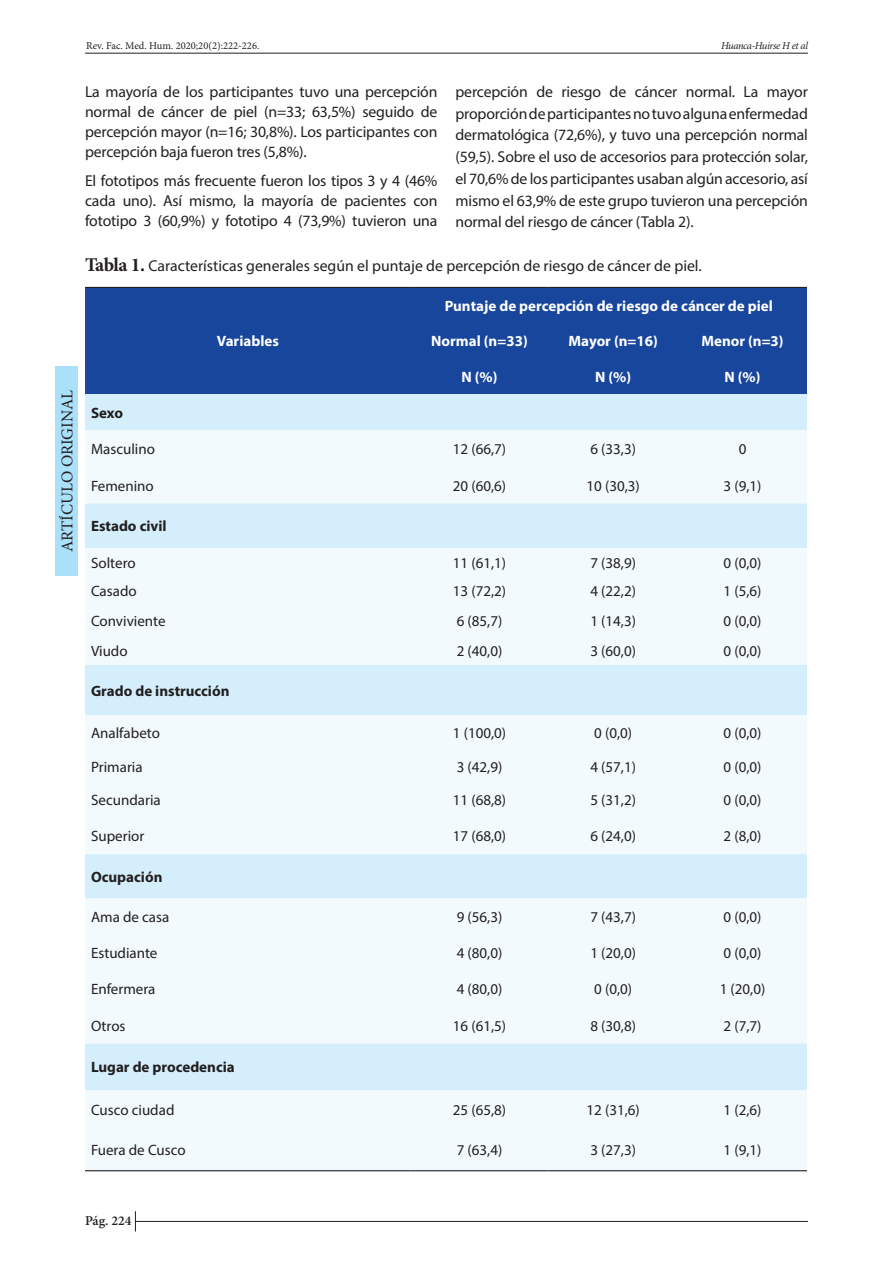
<style>
.page{position:relative;width:893px;height:1263px;background:#fff}
.page>*{position:absolute;margin:0;border:0;box-sizing:border-box;transform-origin:0 0}
.t1{font:16.5px "Minion Pro";letter-spacing:-.005em;color:#231f20}
.PARRAFO_OK{font:15.75px/21.8px "Myriad Pro";letter-spacing:-.01em;color:#231f20;text-align:justify}
.t2{font:15px "Myriad Pro";color:#231f20}
.t3{font:700 15px "Myriad Pro";color:#fff}
.t4{font:700 15px "Myriad Pro";color:#231f20}
.t5{font:600 13.5px "Minion Pro";color:#231f20}
.t6{font:10.5px "Minion Pro";color:#231f20}
.t7{font:italic 10.5px "Minion Pro";letter-spacing:-.04em;color:#231f20}
.s1{font-family:"Minion Pro";font-weight:700;font-size:19.5px}
</style>
<div class="page">
<div style="left:55px;top:366px;width:23px;height:209px;background:#aae0f9"></div>
<hr style="left:85px;top:53px;width:723px;height:1px;background:#231f20">
<svg style="left:135px;top:1211px;width:1px;height:20px"></svg>
<hr style="left:135px;top:1221px;width:673px;height:1px;background:#231f20">
<div style="left:85px;top:288px;width:722px;height:106px;background:#18469d"></div>
<div style="left:85px;top:394px;width:722px;height:36px;background:#d4effb"></div>
<svg style="left:85px;top:430px;width:722px;height:740px;fill:#f2fafd"></svg>
<hr style="left:85px;top:287px;width:326px;height:1px;background:#231f20">
<hr style="left:411px;top:287px;width:137px;height:1px;background:#231f20">
<hr style="left:548px;top:287px;width:130px;height:1px;background:#231f20">
<hr style="left:678px;top:287px;width:129px;height:1px;background:#231f20">
<hr style="left:85px;top:1170px;width:326px;height:1px;background:#231f20">
<hr style="left:411px;top:1170px;width:137px;height:1px;background:#231f20">
<hr style="left:548px;top:1170px;width:130px;height:1px;background:#231f20">
<hr style="left:678px;top:1170px;width:129px;height:1px;background:#231f20">
<p class="t6" style="left:86px;top:38px;width:175px">Rev. Fac. Med. Hum. 2020;20(2):222-226.</p>
<p class="t7" style="left:721px;top:38px;width:88px">Huanca-Huirse H et al</p>
<p class="t1" style="left:56px;top:552px;width:163px;rotate:-90deg">ARTÍCULO ORIGINAL</p>
<p class="PARRAFO_OK" style="left:85px;top:81px;width:354px;line-height:20.1px">La mayoría de los participantes tuvo una percepción normal de cáncer de piel (n=33; 63,5%) seguido de percepción mayor (n=16; 30,8%). Los participantes con percepción baja fueron tres (5,8%).</p>
<p class="PARRAFO_OK" style="left:85px;top:170px;width:354px;line-height:20.2px">El fototipos más frecuente fueron los tipos 3 y 4 (46% cada uno). Así mismo, la mayoría de pacientes con fototipo 3 (60,9%) y fototipo 4 (73,9%) tuvieron una</p>
<p class="PARRAFO_OK" style="left:455px;top:80px;width:354px">percepción de riesgo de cáncer normal. La mayor proporción de participantes no tuvo alguna enfermedad dermatológica (72,6%), y tuvo una percepción normal (59,5). Sobre el uso de accesorios para protección solar, el 70,6% de los participantes usaban algún accesorio, así mismo el 63,9% de este grupo tuvieron una percepción normal del riesgo de cáncer (Tabla 2).</p>
<p class="PARRAFO_OK" style="left:85px;top:255px;width:618px"><span class="s1">Tabla 1.</span> Características generales según el puntaje de percepción de riesgo de cáncer de piel.</p>
<p class="t3" style="left:445px;top:296px;width:330px">Puntaje de percepción de riesgo de cáncer de piel</p>
<p class="t3" style="left:217px;top:331px;width:64px">Variables</p>
<p class="t3" style="left:431px;top:331px;width:98px">Normal (n=33)</p>
<p class="t3" style="left:569px;top:331px;width:91px">Mayor (n=16)</p>
<p class="t3" style="left:701px;top:331px;width:84px">Menor (n=3)</p>
<p class="t3" style="left:461px;top:367px;width:38px">N (%)</p>
<p class="t3" style="left:595px;top:367px;width:38px">N (%)</p>
<p class="t3" style="left:724px;top:367px;width:38px">N (%)</p>
<p class="t4" style="left:91px;top:403px;width:34px">Sexo</p>
<p class="t2" style="left:91px;top:440px;width:65px">Masculino</p>
<p class="t2" style="left:453px;top:440px;width:55px">12 (66,7)</p>
<p class="t2" style="left:590px;top:440px;width:47px">6 (33,3)</p>
<p class="t2" style="left:739px;top:440px;width:9px">0</p>
<p class="t2" style="left:91px;top:476px;width:64px">Femenino</p>
<p class="t2" style="left:453px;top:476px;width:55px">20 (60,6)</p>
<p class="t2" style="left:587px;top:476px;width:55px">10 (30,3)</p>
<p class="t2" style="left:724px;top:476px;width:39px">3 (9,1)</p>
<p class="t4" style="left:91px;top:516px;width:77px">Estado civil</p>
<p class="t2" style="left:91px;top:553px;width:46px">Soltero</p>
<p class="t2" style="left:453px;top:553px;width:55px">11 (61,1)</p>
<p class="t2" style="left:590px;top:553px;width:47px">7 (38,9)</p>
<p class="t2" style="left:724px;top:553px;width:39px">0 (0,0)</p>
<p class="t2" style="left:91px;top:582px;width:47px">Casado</p>
<p class="t2" style="left:453px;top:582px;width:55px">13 (72,2)</p>
<p class="t2" style="left:590px;top:582px;width:47px">4 (22,2)</p>
<p class="t2" style="left:724px;top:582px;width:39px">1 (5,6)</p>
<p class="t2" style="left:91px;top:612px;width:76px">Conviviente</p>
<p class="t2" style="left:457px;top:612px;width:47px">6 (85,7)</p>
<p class="t2" style="left:590px;top:612px;width:47px">1 (14,3)</p>
<p class="t2" style="left:724px;top:612px;width:39px">0 (0,0)</p>
<p class="t2" style="left:91px;top:641px;width:38px">Viudo</p>
<p class="t2" style="left:457px;top:641px;width:47px">2 (40,0)</p>
<p class="t2" style="left:590px;top:641px;width:47px">3 (60,0)</p>
<p class="t2" style="left:724px;top:641px;width:39px">0 (0,0)</p>
<p class="t4" style="left:91px;top:681px;width:140px">Grado de instrucción</p>
<p class="t2" style="left:91px;top:724px;width:70px">Analfabeto</p>
<p class="t2" style="left:453px;top:724px;width:55px">1 (100,0)</p>
<p class="t2" style="left:594px;top:724px;width:39px">0 (0,0)</p>
<p class="t2" style="left:724px;top:724px;width:39px">0 (0,0)</p>
<p class="t2" style="left:91px;top:757px;width:53px">Primaria</p>
<p class="t2" style="left:457px;top:757px;width:47px">3 (42,9)</p>
<p class="t2" style="left:590px;top:757px;width:47px">4 (57,1)</p>
<p class="t2" style="left:724px;top:757px;width:39px">0 (0,0)</p>
<p class="t2" style="left:91px;top:791px;width:71px">Secundaria</p>
<p class="t2" style="left:453px;top:791px;width:55px">11 (68,8)</p>
<p class="t2" style="left:590px;top:791px;width:47px">5 (31,2)</p>
<p class="t2" style="left:724px;top:791px;width:39px">0 (0,0)</p>
<p class="t2" style="left:91px;top:827px;width:55px">Superior</p>
<p class="t2" style="left:453px;top:827px;width:55px">17 (68,0)</p>
<p class="t2" style="left:590px;top:827px;width:47px">6 (24,0)</p>
<p class="t2" style="left:724px;top:827px;width:39px">2 (8,0)</p>
<p class="t4" style="left:91px;top:867px;width:73px">Ocupación</p>
<p class="t2" style="left:91px;top:908px;width:80px">Ama de casa</p>
<p class="t2" style="left:457px;top:908px;width:47px">9 (56,3)</p>
<p class="t2" style="left:590px;top:908px;width:47px">7 (43,7)</p>
<p class="t2" style="left:724px;top:908px;width:39px">0 (0,0)</p>
<p class="t2" style="left:91px;top:943px;width:68px">Estudiante</p>
<p class="t2" style="left:457px;top:943px;width:47px">4 (80,0)</p>
<p class="t2" style="left:590px;top:943px;width:47px">1 (20,0)</p>
<p class="t2" style="left:724px;top:943px;width:39px">0 (0,0)</p>
<p class="t2" style="left:91px;top:980px;width:66px">Enfermera</p>
<p class="t2" style="left:457px;top:980px;width:47px">4 (80,0)</p>
<p class="t2" style="left:594px;top:980px;width:39px">0 (0,0)</p>
<p class="t2" style="left:720px;top:980px;width:47px">1 (20,0)</p>
<p class="t2" style="left:91px;top:1016px;width:36px">Otros</p>
<p class="t2" style="left:453px;top:1016px;width:55px">16 (61,5)</p>
<p class="t2" style="left:590px;top:1016px;width:47px">8 (30,8)</p>
<p class="t2" style="left:724px;top:1016px;width:39px">2 (7,7)</p>
<p class="t4" style="left:91px;top:1057px;width:145px">Lugar de procedencia</p>
<p class="t2" style="left:91px;top:1100px;width:85px">Cusco ciudad</p>
<p class="t2" style="left:453px;top:1100px;width:55px">25 (65,8)</p>
<p class="t2" style="left:587px;top:1100px;width:55px">12 (31,6)</p>
<p class="t2" style="left:724px;top:1100px;width:39px">1 (2,6)</p>
<p class="t2" style="left:91px;top:1141px;width:96px">Fuera de Cusco</p>
<p class="t2" style="left:457px;top:1141px;width:47px">7 (63,4)</p>
<p class="t2" style="left:590px;top:1141px;width:47px">3 (27,3)</p>
<p class="t2" style="left:724px;top:1141px;width:39px">1 (9,1)</p>
<p class="t5" style="left:85px;top:1211px;width:48px">Pág. 224</p>
</div>
